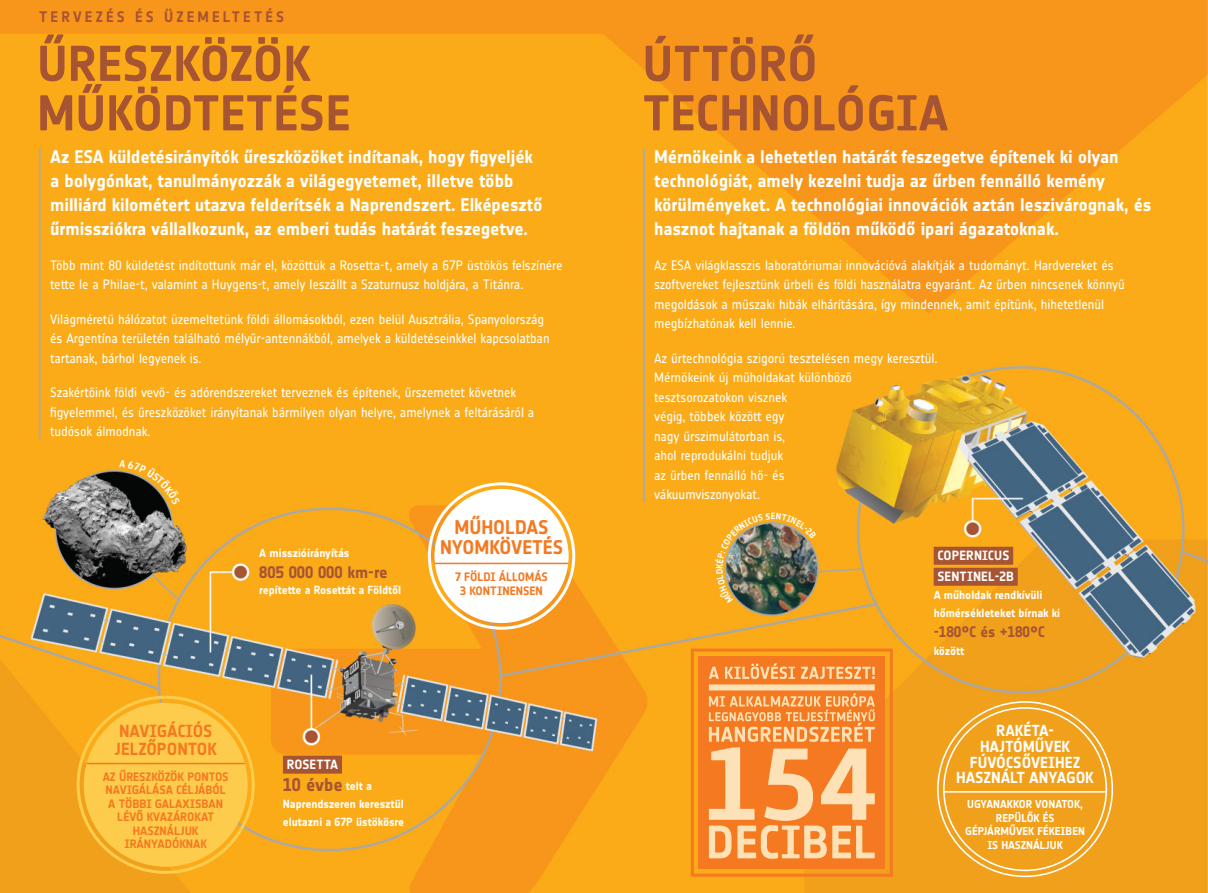
<style>
.page{position:relative;width:1208px;height:893px;background:#fff}
.page>*{position:absolute;margin:0;border:0;box-sizing:border-box;transform-origin:0 0}
.t1{font:700 19.5px/20.5px "Notes Esa";color:#f47921;text-align:center}
.t2{font:700 18.15px "Notes Esa";letter-spacing:-.005em;color:#a75433}
.t3{font:700 18px/24px "Notes Esa";letter-spacing:-.005em;color:#fff}
.t4{font:700 17.25px/18px "Notes Esa";color:#f47921}
.t5{font:700 16.5px "Notes Esa";color:#a75433}
.t6{font:700 15.75px/15.8px "Notes Esa";color:#fff;text-align:center}
.Paragraph_Style_2{font:700 15px "Notes Esa";letter-spacing:.21em;color:#a75433}
.t7{font:13.5px/19.5px "Notes Esa";letter-spacing:-.005em;color:#fff}
.t8{font:700 13.2px/21px "Notes Esa";letter-spacing:.01em;color:#fff}
.t9{font:700 12px/13.5px "Notes Esa";color:#f47921;text-align:center}
.t10{font:700 11.7px/18px "Notes Esa";letter-spacing:-.005em;color:#fff}
.t11{font:700 11.25px/13.5px "Notes Esa";color:#fff;text-align:center}
.s1{font-size:11.7px;color:#fff}
</style>
<div class="page">
<img style="left:0;top:0;width:1208px;height:893px">
<div style="left:428px;top:482px;width:147px;height:148px;border:3px solid #fff;border-radius:50%"></div>
<div style="left:434px;top:489px;width:134px;height:134px;background:#fff;border-radius:50%"></div>
<hr style="left:435px;top:563px;width:133px;height:1px;background:#f47921">
<div style="left:283px;top:756px;width:59px;height:18px;background:#a75433"></div>
<div style="left:84px;top:703px;width:164px;height:164px;background:#fecc4d;border-radius:50%"></div>
<hr style="left:87px;top:763px;width:158px;height:1px;background:#f47921">
<div style="left:933px;top:547px;width:80px;height:18px;background:#a75433"></div>
<div style="left:933px;top:568px;width:84px;height:18px;background:#a75433"></div>
<svg style="left:644px;top:35px;width:303px;height:96px;background:#e18421"></svg>
<svg style="left:40px;top:35px;width:309px;height:96px;background:#dc8b21"></svg>
<hr style="left:944px;top:791px;width:162px;height:2px;background:#fff">
<div style="left:691px;top:648px;width:201px;height:229px;border:3px solid #f47921"></div>
<div style="left:698px;top:656px;width:187px;height:213px;background:#f47921"></div>
<div style="left:709px;top:684px;width:165px;height:6px;background:#fee2b6"></div>
<svg style="left:709px;top:663px;width:165px;height:16px"></svg>
<svg style="left:709px;top:693px;width:165px;height:166px"></svg>
<svg style="left:119px;top:460px;width:61px;height:45px;background:#9b6e1b"></svg>
<img style="left:715px;top:513px;width:101px;height:90px">
<p class="Paragraph_Style_2" style="left:39px;top:8px;width:246px">TERVEZÉS ÉS ÜZEMELTETÉS</p>
<p class="t3" style="left:50px;top:145px;width:494px">Az ESA küldetésirányítók űreszközöket indítanak, hogy figyeljék a bolygónkat, tanulmányozzák a világegyetemet, illetve több milliárd kilométert utazva felderítsék a Naprendszert. Elképesztő űrmissziókra vállalkozunk, az emberi tudás határát feszegetve.</p>
<p class="t7" style="left:50px;top:255px;width:514px">Több mint 80 küldetést indítottunk már el, közöttük a Rosetta-t, amely a 67P üstökös felszínére tette le a Philae-t, valamint a Huygens-t, amely leszállt a Szaturnusz holdjára, a Titánra.</p>
<p class="t7" style="left:50px;top:309px;width:501px">Világméretű hálózatot üzemeltetünk földi állomásokból, ezen belül Ausztrália, Spanyolország és Argentína területén található mélyűr-antennákból, amelyek a küldetéseinkkel kapcsolatban tartanak, bárhol legyenek is.</p>
<p class="t7" style="left:50px;top:383px;width:486px">Szakértőink földi vevő- és adórendszereket terveznek és építenek, űrszemetet követnek figyelemmel, és űreszközöket irányítanak bármilyen olyan helyre, amelynek a feltárásáról a tudósok álmodnak.</p>
<p class="t10" style="left:259px;top:543px;width:92px">A misszióirányítás</p>
<p class="t5" style="left:259px;top:562px;width:130px">805 000 000 km-re</p>
<p class="t10" style="left:259px;top:581px;width:143px">repítette a Rosettát a Földtől</p>
<p class="t1" style="left:440px;top:517px;width:125px">MŰHOLDAS<br>NYOMKÖVETÉS</p>
<p class="t9" style="left:455px;top:570px;width:94px">7 FÖLDI ÁLLOMÁS<br>3 KONTINENSEN</p>
<p class="t4" style="left:115px;top:722px;width:104px">NAVIGÁCIÓS<br>JELZŐPONTOK</p>
<p class="t9" style="left:103px;top:770px;width:127px">AZ ŰRESZKÖZÖK PONTOS<br>NAVIGÁLÁSA CÉLJÁBÓL<br>A TÖBBI GALAXISBAN<br>LÉVŐ KVAZÁROKAT<br>HASZNÁLJUK<br>IRÁNYADÓKNAK</p>
<p class="t8" style="left:287px;top:754px;width:53px">ROSETTA</p>
<p class="t2" style="left:283px;top:773px;width:91px">10 évbe <span class="s1">telt a</span></p>
<p class="t10" style="left:283px;top:795px;width:123px">Naprendszeren keresztül elutazni a 67P üstökösre</p>
<p class="t3" style="left:654px;top:145px;width:499px">Mérnökeink a lehetetlen határát feszegetve építenek ki olyan technológiát, amely kezelni tudja az űrben fennálló kemény körülményeket. A technológiai innovációk aztán leszivárognak, és hasznot hajtanak a földön működő ipari ágazatoknak.</p>
<p class="t7" style="left:654px;top:255px;width:472px">Az ESA világklasszis laboratóriumai innovációvá alakítják a tudományt. Hardvereket és szoftvereket fejlesztünk űrbeli és földi használatra egyaránt. Az űrben nincsenek könnyű megoldások a műszaki hibák elhárítására, így mindennek, amit építünk, hihetetlenül megbízhatónak kell lennie.</p>
<p class="t7" style="left:654px;top:348px;width:285px">Az űrtechnológia szigorú tesztelésen megy keresztül.<br>Mérnökeink új műholdakat különböző tesztsorozatokon visznek<br>végig, többek között egy<br>nagy űrszimulátorban is,<br>ahol reprodukálni tudjuk<br>az űrben fennálló hő- és<br>vákuumviszonyokat.</p>
<p class="t8" style="left:937px;top:545px;width:78px">COPERNICUS<br>SENTINEL-2B</p>
<p class="t10" style="left:933px;top:586px;width:128px">A műholdak rendkívüli hőmérsékleteket bírnak ki</p>
<p class="Paragraph_Style_2" style="left:933px;top:623px;width:113px">-180°C és +180°C</p>
<p class="t10" style="left:933px;top:642px;width:32px">között</p>
<p class="t6" style="left:956px;top:723px;width:139px">RAKÉTA-<br>HAJTÓMŰVEK<br>FÚVÓCSŐVEIHEZ<br>HASZNÁLT ANYAGOK</p>
<p class="t11" style="left:965px;top:798px;width:121px">UGYANAKKOR VONATOK,<br>REPÜLŐK ÉS<br>GÉPJÁRMŰVEK FÉKEIBEN<br>IS HASZNÁLJUK</p>
</div>
